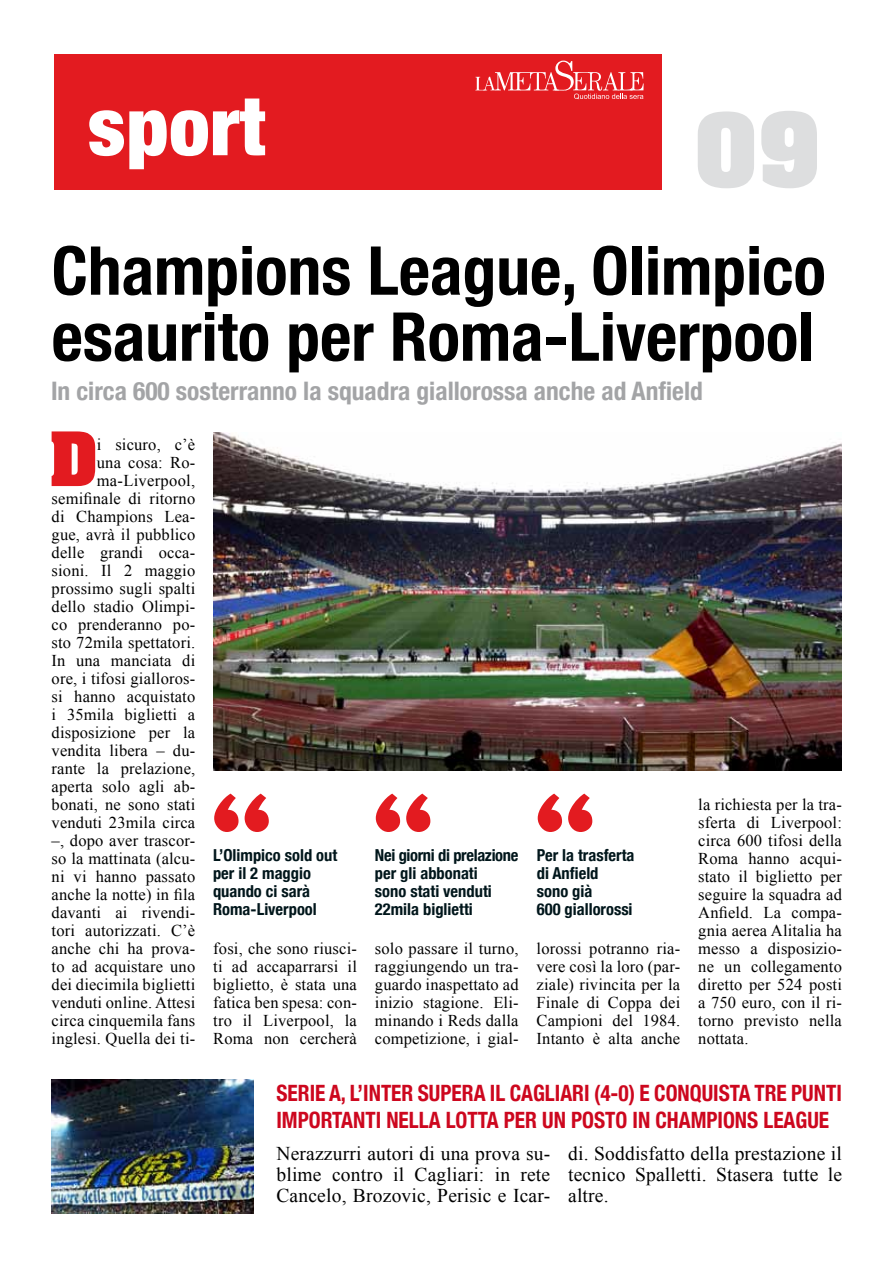
<style>
.page{position:relative;width:893px;height:1263px;background:#fff}
.page>*{position:absolute;margin:0;border:0;box-sizing:border-box;transform-origin:0 0}
.t1{font:700 87px "Aachen";color:#dddedf}
.t2{font:900 condensed 81px "Helvetica Neue";color:#fff}
.t3{font:700 condensed 67.5px/66px "Helvetica Neue";color:#000}
.t4{font:700 64.05px "Aachen";color:#e31b20}
.t5{font:700 condensed 25.5px "Helvetica Neue";color:#a3a4a6}
.t6{font:700 condensed 22.5px "Helvetica Neue";color:#cd071e;scale:.95 1}
.t7{font:19.5px/21px "Times New Roman";letter-spacing:.01em;color:#000;text-align:justify}
.t8{font:16.5px/18px "Times New Roman";letter-spacing:.01em;color:#000;text-align:justify}
.t9{font:700 condensed 16.5px/18px "Helvetica Neue";color:#00161b}
</style>
<div class="page">
<div style="left:54px;top:54px;width:607px;height:136px;background:#e31b20"></div>
<svg style="left:475px;top:61px;width:169px;height:38px"></svg>
<svg style="left:214px;top:794px;width:55px;height:38px"></svg>
<svg style="left:376px;top:794px;width:54px;height:38px"></svg>
<svg style="left:538px;top:794px;width:54px;height:38px"></svg>
<img style="left:214px;top:432px;width:628px;height:338px">
<img style="left:51px;top:1079px;width:202px;height:134px">
<h2 class="t2" style="left:88px;top:76px;width:179px">sport</h2>
<h1 class="t1" style="left:696px;top:85px;width:123px">09</h1>
<h3 class="t3" style="left:52px;top:237px;width:776px">Champions League, Olimpico esaurito per Roma-Liverpool</h3>
<h3 class="t5" style="left:51px;top:375px;width:653px">In circa 600 sosterranno la squadra giallorossa anche ad Anfield</h3>
<h3 class="t4" style="left:50px;top:411px;width:48px">D</h3>
<p class="t8" style="left:52px;top:435px;width:145px;text-align:right">i sicuro, c’è<br>una cosa: Ro&shy;ma-Liverpool, semifinale di ritorno di Champions Lea&shy;gue, avrà il pubblico delle grandi occa&shy;sioni. Il 2 maggio prossimo sugli spalti dello stadio Olimpi&shy;co prenderanno po&shy;sto 72mila spettatori.<br>In una manciata di ore, i tifosi gialloros&shy;si hanno acquistato i 35mila biglietti a disposizione per la vendita libera – du&shy;rante la prelazione, aperta solo agli ab&shy;bonati, ne sono stati venduti 23mila circa –, dopo aver trascor&shy;so la mattinata (alcu&shy;ni vi hanno passato anche la notte) in fila davanti ai rivendi&shy;tori autorizzati. C’è anche chi ha prova&shy;to ad acquistare uno dei diecimila biglietti venduti online. Attesi circa cinquemila fans inglesi. Quella dei ti-</p>
<p class="t9" style="left:213px;top:845px;width:126px">L’Olimpico sold out per il 2 maggio quando ci sarà<br>Roma-Liverpool</p>
<p class="t9" style="left:375px;top:845px;width:145px">Nei giorni di prelazione per gli abbonati<br>sono stati venduti<br>22mila biglietti</p>
<p class="t9" style="left:537px;top:845px;width:99px">Per la trasferta di Anfield<br>sono già<br>600 giallorossi</p>
<p class="t8" style="left:213px;top:939px;width:145px">fosi, che sono riusci&shy;ti ad accaparrarsi il biglietto, è stata una fatica ben spesa: con&shy;tro il Liverpool, la Roma non cercherà</p>
<p class="t8" style="left:375px;top:939px;width:145px">solo passare il turno, raggiungendo un tra&shy;guardo inaspettato ad inizio stagione. Eli&shy;minando i Reds dalla competizione, i gial-</p>
<p class="t8" style="left:537px;top:939px;width:145px">lorossi potranno ria&shy;vere così la loro (par&shy;ziale) rivincita per la Finale di Coppa dei Campioni del 1984.<br>Intanto è alta anche</p>
<p class="t8" style="left:698px;top:795px;width:145px">la richiesta per la tra&shy;sferta di Liverpool: circa 600 tifosi della Roma hanno acqui&shy;stato il biglietto per seguire la squadra ad Anfield. La compa&shy;gnia aerea Alitalia ha messo a disposizio&shy;ne un collegamento diretto per 524 posti a 750 euro, con il ri&shy;torno previsto nella nottata.</p>
<h3 class="t6" style="left:276px;top:1079px;width:23px">Serie</h3>
<h3 class="t6" style="left:329px;top:1079px;width:55px">A, l’Inter</h3>
<h3 class="t6" style="left:418px;top:1079px;width:13px">supera</h3>
<h3 class="t6" style="left:490px;top:1079px;width:45px">il Cagliari</h3>
<h3 class="t6" style="left:594px;top:1079px;width:76px">(4-0) e conquista</h3>
<h3 class="t6" style="left:754px;top:1079px;width:50px">tre punti</h3>
<h3 class="t6" style="left:276px;top:1106px;width:12px">importanti</h3>
<h3 class="t6" style="left:386px;top:1106px;width:13px">nella</h3>
<h3 class="t6" style="left:446px;top:1106px;width:12px">lotta</h3>
<h3 class="t6" style="left:504px;top:1106px;width:84px">per unposto</h3>
<h3 class="t6" style="left:632px;top:1106px;width:50px">in Champions</h3>
<h3 class="t6" style="left:763px;top:1106px;width:23px">League</h3>
<p class="t7" style="left:276px;top:1142px;width:275px">Nerazzurri autori di una prova su&shy;blime contro il Cagliari: in rete Cancelo, Brozovic, Perisic e Icar-</p>
<p class="t7" style="left:568px;top:1142px;width:275px">di. Soddisfatto della prestazione il tecnico Spalletti. Stasera tutte le altre.</p>
</div>
